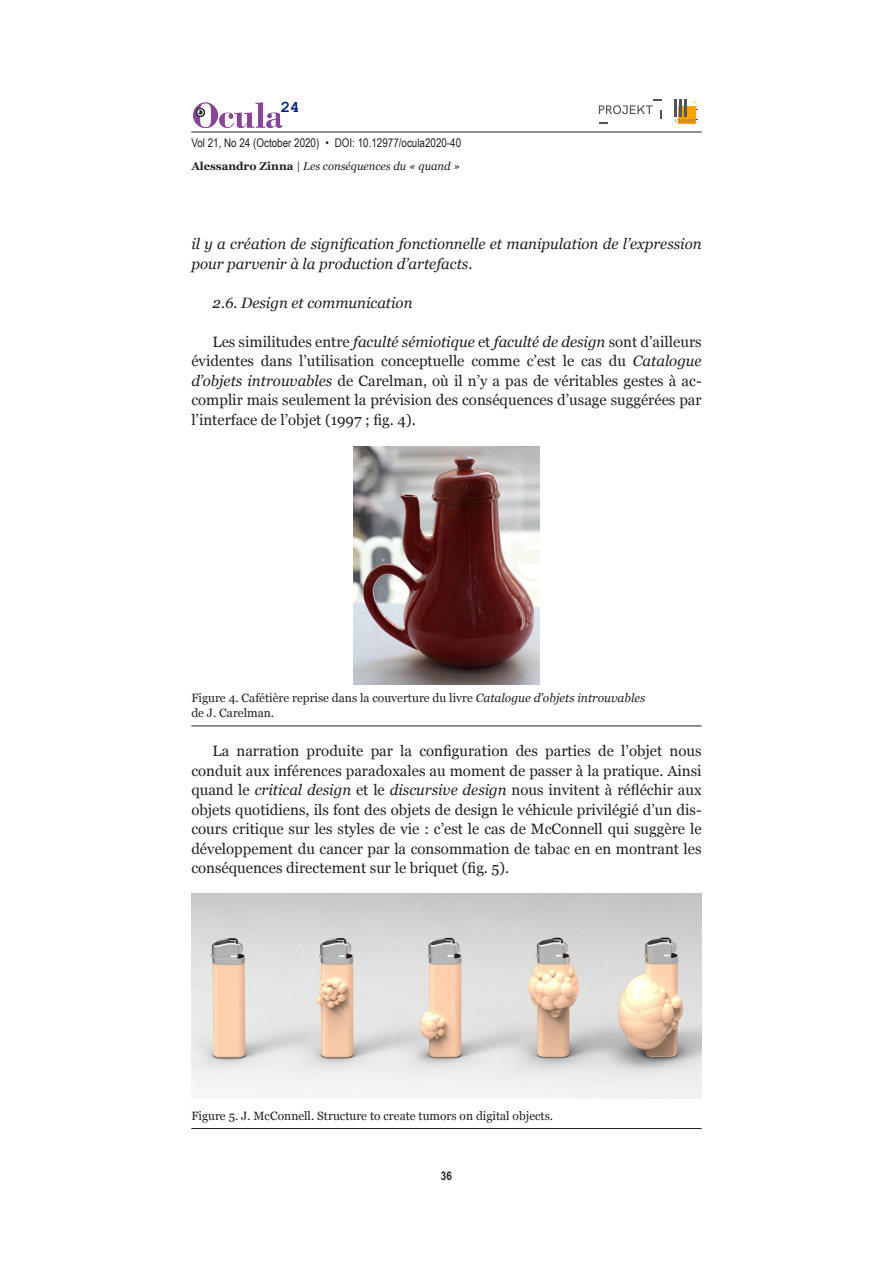
<style>
.page{position:relative;width:893px;height:1263px;background:#fff}
.page>*{position:absolute;margin:0;border:0;box-sizing:border-box;transform-origin:0 0}
.t1{font:700 16.5px "Courier New";color:#001c88}
.OCULA-txt-FR{font:15px/19.5px "Georgia";color:#231f20;text-align:justify}
.OCULA-txt-FR-2{font:italic 15px/19.5px "Georgia";color:#231f20}
.OCULA-h2{font:italic 15px "Georgia";color:#231f20}
.OCULA-Didascalie{font:12px/15px "Georgia";color:#231f20}
.t2{font:12px "Arial Narrow";color:#231f20}
.t3{font:700 12px "Arial Narrow";color:#231f20}
.t4{font:italic 11.25px "Georgia";color:#231f20}
.s1{font-weight:700;font-style:normal}
.s2{font-style:normal}
.s3{font-style:italic}
</style>
<div class="page">
<hr style="left:191px;top:132px;width:511px;height:1px;background:#231f20">
<img style="left:192px;top:102px;width:91px;height:26px">
<div style="left:281px;top:102px;width:29px;height:19px;background:#fff"></div>
<svg style="left:599px;top:99px;width:62px;height:24px"></svg>
<svg style="left:675px;top:99px;width:23px;height:24px"></svg>
<img style="left:354px;top:446px;width:185px;height:239px">
<hr style="left:191px;top:726px;width:511px;height:1px;background:#231f20">
<img style="left:191px;top:894px;width:511px;height:204px">
<hr style="left:191px;top:1128px;width:511px;height:1px;background:#231f20">
<p class="t1" style="left:281px;top:97px;width:20px">24</p>
<p class="t2" style="left:191px;top:134px;width:271px">Vol 21, No 24 (October 2020) • DOI: 10.12977/ocula2020-40</p>
<p class="t4" style="left:191px;top:158px;width:270px"><span class="s1">Alessandro Zinna</span> <span class="s2">|</span> Les conséquences du « quand »</p>
<p class="OCULA-txt-FR-2" style="left:191px;top:233px;width:512px">il y a création de signification fonctionnelle et manipulation de l’expression pour parvenir à la production d’artefacts<span class="s2">.</span></p>
<p class="OCULA-h2" style="left:213px;top:291px;width:201px">2.6. Design et communication</p>
<p class="OCULA-txt-FR" style="left:191px;top:331px;width:512px;text-indent:21px">Les similitudes entre <span class="s3">faculté sémiotique</span> et <span class="s3">faculté de design</span> sont d’ailleurs évidentes dans l’utilisation conceptuelle comme c’est le cas du <span class="s3">Catalogue d’objets introuvables</span> de Carelman, où il n’y a pas de véritables gestes à ac&shy;complir mais seulement la prévision des conséquences d’usage suggérées par l’interface de l’objet (1997 ; fig. 4).</p>
<p class="OCULA-Didascalie" style="left:191px;top:690px;width:455px">Figure 4. Cafétière reprise dans la couverture du livre <span class="s3">Catalogue d’objets introuvables </span>de J. Carelman.</p>
<p class="OCULA-txt-FR" style="left:191px;top:740px;width:512px;text-indent:21px">La narration produite par la configuration des parties de l’objet nous conduit aux inférences paradoxales au moment de passer à la pratique. Ainsi quand le <span class="s3">critical design</span> et le <span class="s3">discursive design</span> nous invitent à réfléchir aux objets quotidiens, ils font des objets de design le véhicule privilégié d’un dis&shy;cours critique sur les styles de vie : c’est le cas de McConnell qui suggère le développement du cancer par la consommation de tabac en en montrant les conséquences directement sur le briquet (fig. 5).</p>
<p class="OCULA-Didascalie" style="left:191px;top:1108px;width:363px">Figure 5. J. McConnell. Structure to create tumors on digital objects.</p>
<p class="t3" style="left:441px;top:1167px;width:13px">36</p>
</div>
